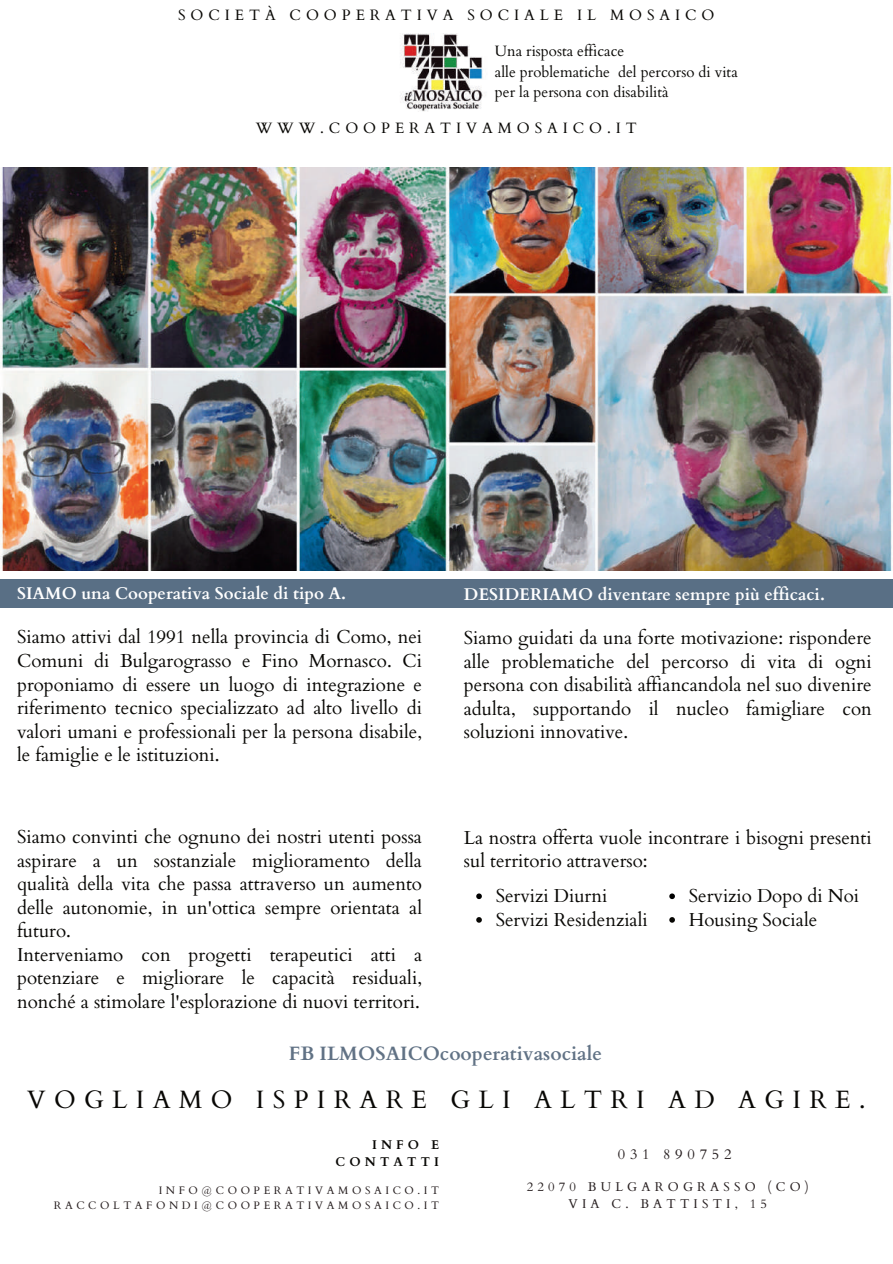
<style>
.page{position:relative;width:893px;height:1264px;background:#fff}
.page>*{position:absolute;margin:0;border:0;box-sizing:border-box;transform-origin:0 0}
.t1{font:25.2px "Cardo";letter-spacing:.33em;color:#080704}
.t2{font:700 19.35px "Cardo";color:#617285}
.t3{font:18.75px/23.5px "Cardo";color:#080704}
.t4{font:700 16.95px "Cardo";color:#fff}
.t5{font:15px/20.2px "Cardo";color:#080704}
.t6{font:15px "Cardo";letter-spacing:.33em;color:#080704}
.t7{font:14.55px "Cardo";letter-spacing:.33em;color:#261e1f}
.t8{font:12.75px/17px "Cardo";letter-spacing:.33em;color:#261e1f;text-align:center}
.t9{font:700 12.75px/17px "Cardo";letter-spacing:.33em;color:#080704;text-align:right}
.t10{font:10.8px/14.5px "Cardo";letter-spacing:.33em;color:#261e1f;text-align:right}
</style>
<div class="page">
<img style="left:400px;top:33px;width:86px;height:78px">
<img style="left:0;top:168px;width:892px;height:402px">
<div style="left:0;top:579px;width:892px;height:28px;background:#596f85"></div>
<svg style="left:669px;top:893px;width:6px;height:6px"></svg>
<svg style="left:669px;top:917px;width:6px;height:5px"></svg>
<svg style="left:476px;top:893px;width:6px;height:6px"></svg>
<svg style="left:476px;top:917px;width:6px;height:5px"></svg>
<p class="t6" style="left:178px;top:3px;width:538px">SOCIETÀ COOPERATIVA SOCIALE IL MOSAICO</p>
<p class="t5" style="left:495px;top:41px;width:244px">Una risposta efficace<br>alle problematiche del percorso di vita per la persona con disabilità</p>
<p class="t6" style="left:256px;top:116px;width:383px">WWW.COOPERATIVAMOSAICO.IT</p>
<p class="t4" style="left:17px;top:580px;width:330px">SIAMO una Cooperativa Sociale di tipo A.</p>
<p class="t3" style="left:17px;top:624px;width:406px;text-align:justify">Siamo attivi dal 1991 nella provincia di Como, nei Comuni di Bulgarograsso e Fino Mornasco. Ci proponiamo di essere un luogo di integrazione e riferimento tecnico specializzato ad alto livello di valori umani e professionali per la persona disabile, le famiglie e le istituzioni.</p>
<p class="t3" style="left:17px;top:824px;width:406px">Siamo convinti che ognuno dei nostri utenti possa aspirare a un sostanziale miglioramento della qualità della vita che passa attraverso un aumento delle autonomie, in un'ottica sempre orientata al futuro.<br>Interveniamo con progetti terapeutici atti a potenziare e migliorare le capacità residuali, nonché a stimolare l'esplorazione di nuovi territori.</p>
<p class="t4" style="left:464px;top:581px;width:362px">DESIDERIAMO diventare sempre più efficaci.</p>
<p class="t3" style="left:464px;top:625px;width:409px;text-align:justify">Siamo guidati da una forte motivazione: rispondere alle problematiche del percorso di vita di ogni persona con disabilità affiancandola nel suo divenire adulta, supportando il nucleo famigliare con soluzioni innovative.</p>
<p class="t3" style="left:464px;top:824px;width:409px">La nostra offerta vuole incontrare i bisogni presenti sul territorio attraverso:</p>
<p class="t3" style="left:495px;top:883px;width:153px">Servizi Diurni<br>Servizi Residenziali</p>
<p class="t3" style="left:688px;top:883px;width:172px">Servizio Dopo di Noi<br>Housing Sociale</p>
<p class="t2" style="left:289px;top:1037px;width:315px">FB ILMOSAICOcooperativasociale</p>
<h1 class="t1" style="left:27px;top:1079px;width:839px">VOGLIAMO ISPIRARE GLI ALTRI AD AGIRE.</h1>
<p class="t9" style="left:335px;top:1134px;width:105px">INFO E<br>CONTATTI</p>
<p class="t7" style="left:617px;top:1141px;width:115px">031 890752</p>
<p class="t10" style="left:54px;top:1182px;width:386px">INFO@COOPERATIVAMOSAICO.IT<br>RACCOLTAFONDI@COOPERATIVAMOSAICO.IT</p>
<p class="t8" style="left:526px;top:1177px;width:284px">22070 BULGAROGRASSO (CO)<br>VIA C. BATTISTI, 15</p>
</div>
